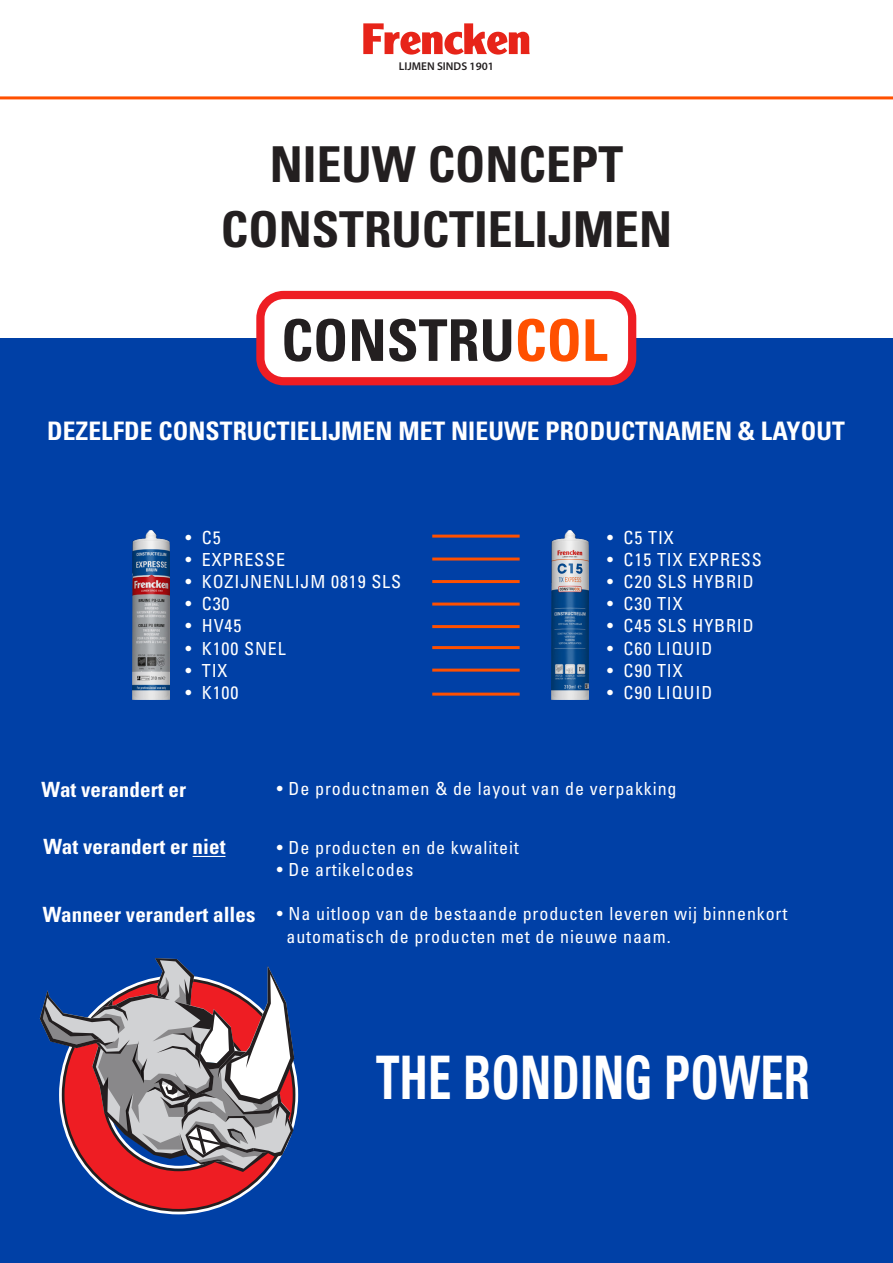
<style>
.page{position:relative;width:893px;height:1263px;background:#fff}
.page>*{position:absolute;margin:0;border:0;box-sizing:border-box;transform-origin:0 0}
.Normaal{font:700 condensed 60px "Univers LT Std";color:#fff;scale:.78 1}
.t1{font:700 condensed 57.6px "Univers LT Std";color:#231f20}
.Normaal-2{font:700 condensed 49.5px "Univers LT Std";color:#231f20}
.t2{font:700 condensed 25.5px "Univers LT Std";letter-spacing:.005em;color:#fff}
.t3{font:700 condensed 21px "Univers LT Std";letter-spacing:.005em;color:#fff}
.t4{font:condensed 18px "Univers LT Std";letter-spacing:.05em;color:#fff}
.t5{font:600 11.4px "Myriad Pro";color:#231f20}
.s1{color:#ff5000}
</style>
<div class="page">
<div style="left:0;top:338px;width:893px;height:925px;background:#0040a6"></div>
<svg style="left:363px;top:23px;width:167px;height:32px"></svg>
<hr style="left:0;top:96px;width:893px;height:3px;background:#ff5000">
<div style="left:260px;top:295px;width:372px;height:86px;background:#fff;border-radius:23px"></div>
<div style="left:256px;top:291px;width:380px;height:94px;border:8px solid #ee1d23;border-radius:23px"></div>
<hr style="left:432px;top:535px;width:88px;height:3px;background:#ff5000">
<hr style="left:432px;top:557px;width:88px;height:3px;background:#ff5000">
<hr style="left:432px;top:580px;width:88px;height:3px;background:#ff5000">
<hr style="left:432px;top:602px;width:88px;height:3px;background:#ff5000">
<hr style="left:432px;top:625px;width:88px;height:3px;background:#ff5000">
<hr style="left:432px;top:646px;width:88px;height:3px;background:#ff5000">
<hr style="left:432px;top:669px;width:88px;height:3px;background:#ff5000">
<hr style="left:432px;top:693px;width:88px;height:3px;background:#ff5000">
<div style="left:55px;top:971px;width:246px;height:247px;background:#0040a6"></div>
<svg style="left:60px;top:977px;width:237px;height:236px;background:#743b6d"></svg>
<svg style="left:40px;top:958px;width:254px;height:214px;background:#86758f"></svg>
<hr style="left:193px;top:856px;width:32px;height:1px;background:#fff">
<img style="left:552px;top:530px;width:37px;height:169px">
<img style="left:133px;top:530px;width:37px;height:169px">
<p class="t5" style="left:399px;top:58px;width:97px">LIJMEN SINDS 1901</p>
<p class="Normaal-2" style="left:270px;top:134px;width:355px">NIEUW CONCEPT</p>
<p class="Normaal-2" style="left:221px;top:199px;width:453px">CONSTRUCTIELIJMEN</p>
<p class="t1" style="left:281px;top:305px;width:328px">CONSTRU<span class="s1">COL</span></p>
<p class="t2" style="left:47px;top:415px;width:799px">DEZELFDE CONSTRUCTIELIJMEN MET NIEUWE PRODUCTNAMEN &amp; LAYOUT</p>
<p class="t4" style="left:185px;top:526px;width:37px">• C5</p>
<p class="t4" style="left:185px;top:548px;width:101px">• EXPRESSE</p>
<p class="t4" style="left:185px;top:570px;width:217px">• KOZIJNENLIJM 0819 SLS</p>
<p class="t4" style="left:185px;top:592px;width:46px">• C30</p>
<p class="t4" style="left:185px;top:614px;width:58px">• HV45</p>
<p class="t4" style="left:185px;top:637px;width:102px">• K100 SNEL</p>
<p class="t4" style="left:185px;top:659px;width:44px">• TIX</p>
<p class="t4" style="left:185px;top:681px;width:55px">• K100</p>
<p class="t4" style="left:607px;top:526px;width:68px">• C5 TIX</p>
<p class="t4" style="left:607px;top:548px;width:156px">• C15 TIX EXPRESS</p>
<p class="t4" style="left:607px;top:570px;width:148px">• C20 SLS HYBRID</p>
<p class="t4" style="left:607px;top:592px;width:77px">• C30 TIX</p>
<p class="t4" style="left:607px;top:614px;width:148px">• C45 SLS HYBRID</p>
<p class="t4" style="left:607px;top:637px;width:107px">• C60 LIQUID</p>
<p class="t4" style="left:607px;top:659px;width:77px">• C90 TIX</p>
<p class="t4" style="left:607px;top:681px;width:107px">• C90 LIQUID</p>
<p class="t3" style="left:42px;top:777px;width:146px">Wat verandert er</p>
<p class="t3" style="left:43px;top:834px;width:184px">Wat verandert er niet</p>
<p class="t3" style="left:43px;top:902px;width:214px">Wanneer verandert alles</p>
<p class="t4" style="left:277px;top:777px;width:401px">• De productnamen &amp; de layout van de verpakking</p>
<p class="t4" style="left:277px;top:836px;width:244px">• De producten en de kwaliteit</p>
<p class="t4" style="left:277px;top:858px;width:138px">• De artikelcodes</p>
<p class="t4" style="left:277px;top:903px;width:512px">• Na uitloop van de bestaande producten leveren wij binnenkort</p>
<p class="t4" style="left:287px;top:925px;width:386px">automatisch de producten met de nieuwe naam.</p>
<p class="Normaal" style="left:376px;top:1041px;width:558px">THE BONDING POWER</p>
</div>
